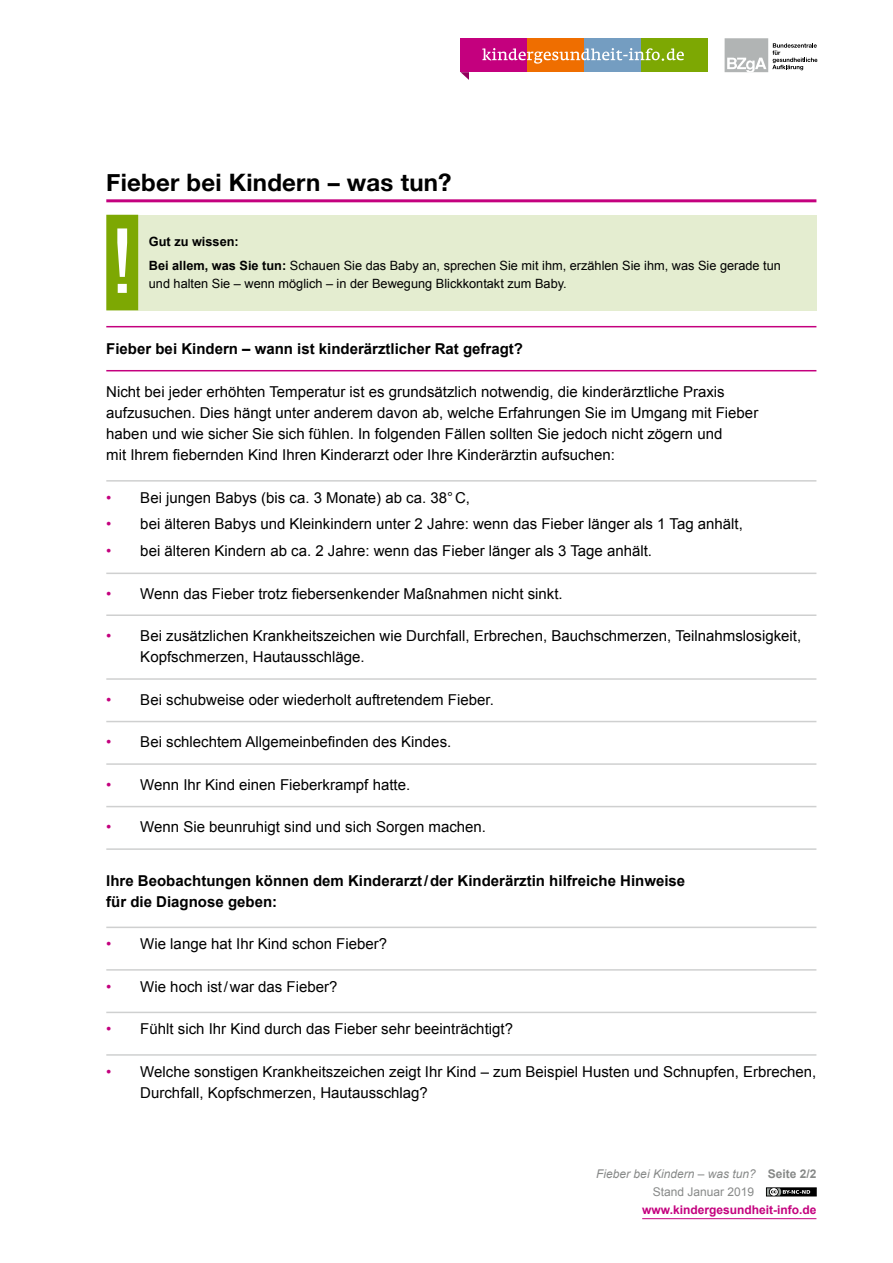
<style>
.page{position:relative;width:893px;height:1263px;background:#fff}
.page>*{position:absolute;margin:0;border:0;box-sizing:border-box;transform-origin:0 0}
.kiges-live-PDF_2_01-titel{font:700 24px "Helvetica Neue";letter-spacing:.01em;color:#000}
.kiges-live-PDF_2_02-einltext{font:15px/21.3px "Arial";color:#000}
.kiges-live-PDF_2_03_1-Head-2_ohne_Linie{font:700 15px/21.3px "Arial";color:#000}
.kiges-live-PDF_2_03-Head-1{font:700 15px "Arial";color:#000}
.kiges-live-PDF_2_p_kasten{font:12.75px/18.6px "Arial";color:#000}
.kiges-live-PDF_2_h_kasten{font:700 12.75px "Arial";color:#000}
.t1{font:italic 12px/18px "Arial";color:#878988;text-align:center}
.t2{font:700 12px "Arial";color:#c4007e}
.s1{font-weight:700}
.s2{color:#c4007e}
.s3{font-weight:700;font-style:normal}
.s4{font-style:normal}
</style>
<div class="page">
<hr style="left:106px;top:199px;width:710px;height:3px;background:#c4007e">
<hr style="left:106px;top:326px;width:710px;height:1px;background:#c4007e">
<hr style="left:106px;top:370px;width:710px;height:1px;background:#c4007e">
<hr style="left:106px;top:480px;width:710px;height:2px;background:#cfd0d0">
<hr style="left:106px;top:573px;width:710px;height:1px;background:#cfd0d0">
<hr style="left:106px;top:614px;width:710px;height:2px;background:#cfd0d0">
<hr style="left:106px;top:678px;width:710px;height:2px;background:#cfd0d0">
<hr style="left:106px;top:721px;width:710px;height:1px;background:#cfd0d0">
<hr style="left:106px;top:763px;width:710px;height:2px;background:#cfd0d0">
<hr style="left:106px;top:806px;width:710px;height:1px;background:#cfd0d0">
<hr style="left:106px;top:848px;width:710px;height:2px;background:#cfd0d0">
<hr style="left:106px;top:926px;width:710px;height:2px;background:#cfd0d0">
<hr style="left:106px;top:969px;width:710px;height:2px;background:#cfd0d0">
<hr style="left:106px;top:1012px;width:710px;height:1px;background:#cfd0d0">
<hr style="left:106px;top:1054px;width:710px;height:2px;background:#cfd0d0">
<div style="left:138px;top:215px;width:678px;height:95px;background:#e4edd0"></div>
<svg style="left:106px;top:215px;width:32px;height:95px;background:#92b62c"></svg>
<hr style="left:642px;top:1218px;width:174px;height:1px;background:#c4007e">
<svg style="left:766px;top:1188px;width:50px;height:8px"></svg>
<div style="left:767px;top:1188px;width:49px;height:7px;background:#000"></div>
<svg style="left:767px;top:1188px;width:43px;height:7px"></svg>
<svg style="left:460px;top:72px;width:9px;height:8px"></svg>
<div style="left:460px;top:38px;width:67px;height:34px;background:#c4007e"></div>
<div style="left:527px;top:38px;width:57px;height:34px;background:#ef6e00"></div>
<div style="left:584px;top:38px;width:57px;height:34px;background:#749dc1"></div>
<div style="left:641px;top:38px;width:67px;height:34px;background:#7da803"></div>
<svg style="left:482px;top:48px;width:202px;height:16px"></svg>
<div style="left:725px;top:38px;width:43px;height:34px;background:#b1b4b4"></div>
<svg style="left:727px;top:58px;width:39px;height:15px"></svg>
<svg style="left:772px;top:43px;width:45px;height:27px"></svg>
<h1 class="kiges-live-PDF_2_01-titel" style="left:106px;top:164px;width:347px">Fieber bei Kindern – was tun?</h1>
<p class="kiges-live-PDF_2_h_kasten" style="left:149px;top:233px;width:91px">Gut zu wissen:</p>
<p class="kiges-live-PDF_2_p_kasten" style="left:149px;top:256px;width:634px"><span class="s1">Bei allem, was Sie tun:</span> Schauen Sie das Baby an, sprechen Sie mit ihm, erzählen Sie ihm, was Sie gerade tun und halten Sie – wenn möglich – in der Bewegung Blickkontakt zum Baby.</p>
<h2 class="kiges-live-PDF_2_03-Head-1" style="left:106px;top:339px;width:418px">Fieber bei Kindern – wann ist kinderärztlicher Rat gefragt?</h2>
<p class="kiges-live-PDF_2_02-einltext" style="left:106px;top:381px;width:653px">Nicht bei jeder erhöhten Temperatur ist es grundsätzlich notwendig, die kinderärztliche Praxis aufzusuchen. Dies hängt unter anderem davon ab, welche Erfahrungen Sie im Umgang mit Fieber haben und wie sicher Sie sich fühlen. In folgenden Fällen sollten Sie jedoch nicht zögern und<br>mit Ihrem fiebernden Kind Ihren Kinderarzt oder Ihre Kinderärztin aufsuchen:</p>
<p class="kiges-live-PDF_2_02-einltext" style="left:106px;top:487px;width:365px"><span class="s2">•</span> Bei jungen Babys (bis ca. 3 Monate) ab ca. 38°C,</p>
<p class="kiges-live-PDF_2_02-einltext" style="left:106px;top:514px;width:638px"><span class="s2">•</span> bei älteren Babys und Kleinkindern unter 2 Jahre: wenn das Fieber länger als 1 Tag anhält,</p>
<p class="kiges-live-PDF_2_02-einltext" style="left:106px;top:540px;width:547px"><span class="s2">•</span> bei älteren Kindern ab ca. 2 Jahre: wenn das Fieber länger als 3 Tage anhält.</p>
<p class="kiges-live-PDF_2_02-einltext" style="left:106px;top:583px;width:458px"><span class="s2">•</span> Wenn das Fieber trotz fiebersenkender Maßnahmen nicht sinkt.</p>
<p class="kiges-live-PDF_2_02-einltext" style="left:140px;top:625px;width:662px;text-indent:-34px"><span class="s2">•</span> Bei zusätzlichen Krankheitszeichen wie Durchfall, Erbrechen, Bauchschmerzen, Teilnahmslosigkeit,<br>Kopfschmerzen, Hautausschläge.</p>
<p class="kiges-live-PDF_2_02-einltext" style="left:106px;top:689px;width:389px"><span class="s2">•</span> Bei schubweise oder wiederholt auftretendem Fieber.</p>
<p class="kiges-live-PDF_2_02-einltext" style="left:106px;top:732px;width:347px"><span class="s2">•</span> Bei schlechtem Allgemeinbefinden des Kindes.</p>
<p class="kiges-live-PDF_2_02-einltext" style="left:106px;top:774px;width:305px"><span class="s2">•</span> Wenn Ihr Kind einen Fieberkrampf hatte.</p>
<p class="kiges-live-PDF_2_02-einltext" style="left:106px;top:817px;width:381px"><span class="s2">•</span> Wenn Sie beunruhigt sind und sich Sorgen machen.</p>
<p class="kiges-live-PDF_2_03_1-Head-2_ohne_Linie" style="left:106px;top:870px;width:580px">Ihre Beobachtungen können dem Kinderarzt/der Kinderärztin hilfreiche Hinweise für die Diagnose geben:</p>
<p class="kiges-live-PDF_2_02-einltext" style="left:106px;top:933px;width:282px"><span class="s2">•</span> Wie lange hat Ihr Kind schon Fieber?</p>
<p class="kiges-live-PDF_2_02-einltext" style="left:106px;top:976px;width:233px"><span class="s2">•</span> Wie hoch ist/war das Fieber?</p>
<p class="kiges-live-PDF_2_02-einltext" style="left:106px;top:1019px;width:408px"><span class="s2">•</span> Fühlt sich Ihr Kind durch das Fieber sehr beeinträchtigt?</p>
<p class="kiges-live-PDF_2_02-einltext" style="left:140px;top:1061px;width:678px;text-indent:-34px"><span class="s2">•</span> Welche sonstigen Krankheitszeichen zeigt Ihr Kind – zum Beispiel Husten und Schnupfen, Erbrechen,<br>Durchfall, Kopfschmerzen, Hautausschlag?</p>
<p class="t1" style="left:596px;top:1165px;width:222px">Fieber bei Kindern – was tun? <span class="s3">Seite 2/2<br></span><span class="s4">Stand Januar 2019</span></p>
<p class="t2" style="left:642px;top:1202px;width:176px">www.kindergesundheit-info.de</p>
</div>
